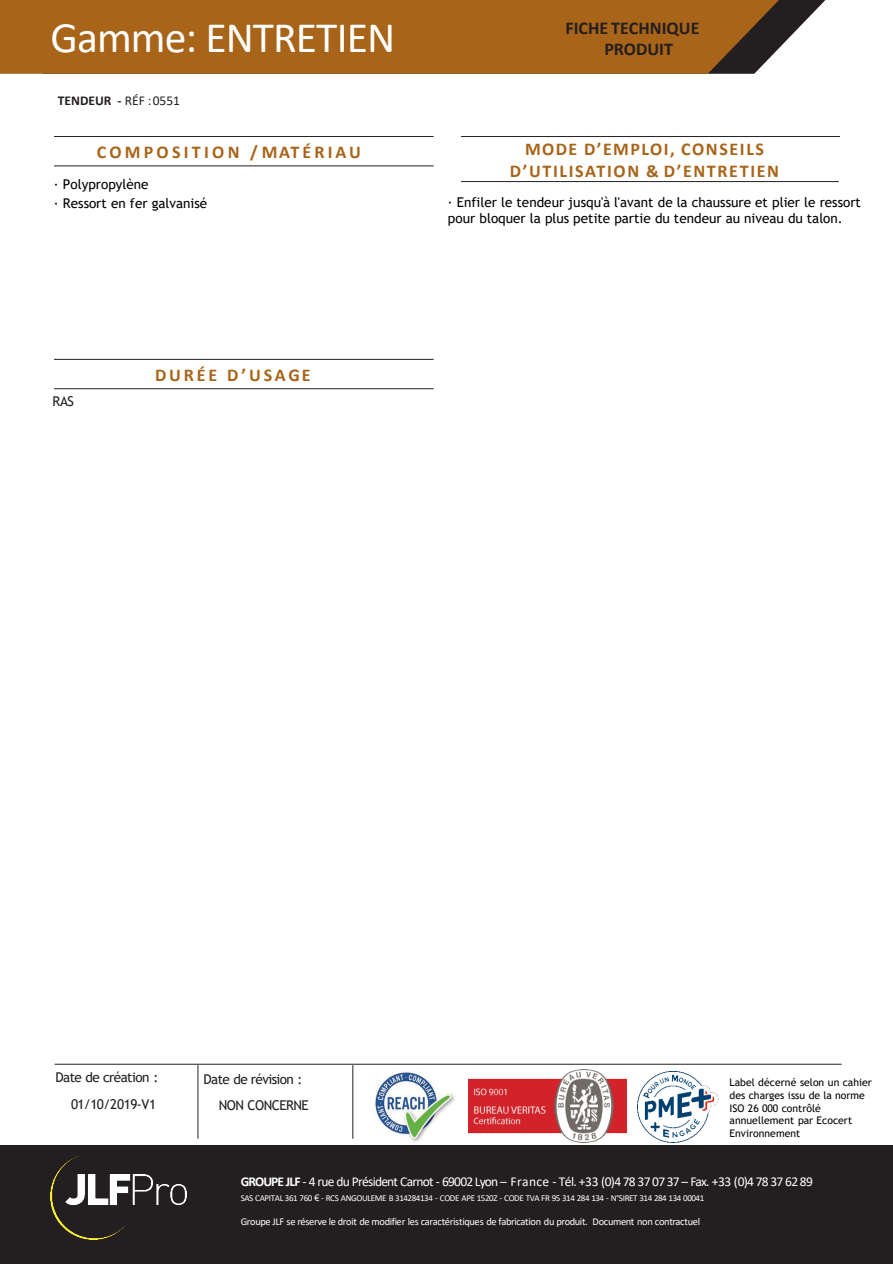
<style>
.page{position:relative;width:893px;height:1264px;background:#fff}
.page>*{position:absolute;margin:0;border:0;box-sizing:border-box;transform-origin:0 0}
.t1{font:43.5px "Calibri";letter-spacing:-.02em;color:#fff}
.t2{font:700 18px "Calibri";letter-spacing:.095em;color:#a86418}
.t3{font:700 18px/21.6px "Calibri";color:#231f20}
.t4{font:700 18px "Calibri";letter-spacing:.175em;color:#a86418}
.t5{font:700 18px "Calibri";letter-spacing:.155em;color:#a86418}
.t6{font:13.5px/16.2px "Trebuchet MS";color:#000}
.t7{font:13.5px "Calibri";letter-spacing:-.055em;color:#fff}
.t8{font:13.5px "Trebuchet MS";letter-spacing:-.04em;color:#231f20}
.t9{font:700 13.5px "Calibri";color:#231f20}
.t10{font:10.5px "Calibri";letter-spacing:-.03em;color:#fff}
.t11{font:10.5px/12.6px "Trebuchet MS";letter-spacing:.005em;color:#000}
.t12{font:9px "Calibri";letter-spacing:-.045em;color:#fff}
.s1{font-weight:400}
.s2{font-weight:700}
.s3{font-family:"Arial"}
</style>
<div class="page">
<div style="left:0;top:1144px;width:892px;height:119px;background:#231f20"></div>
<hr style="left:54px;top:136px;width:379px;height:1px;background:#231f20">
<hr style="left:54px;top:359px;width:379px;height:1px;background:#231f20">
<hr style="left:54px;top:165px;width:379px;height:1px;background:#231f20">
<hr style="left:54px;top:388px;width:379px;height:1px;background:#231f20">
<hr style="left:461px;top:136px;width:379px;height:1px;background:#231f20">
<hr style="left:461px;top:181px;width:377px;height:1px;background:#231f20">
<svg style="left:778px;top:0;width:47px;height:49px"></svg>
<div style="left:0;top:0;width:778px;height:74px;background:#a86418"></div>
<hr style="left:55px;top:1063px;width:786px;height:1px;background:#231f20">
<hr style="left:197px;top:1064px;width:1px;height:74px;background:#231f20">
<hr style="left:352px;top:1064px;width:1px;height:74px;background:#231f20">
<img style="left:469px;top:1069px;width:157px;height:73px">
<img style="left:375px;top:1071px;width:80px;height:71px">
<img style="left:637px;top:1071px;width:81px;height:71px">
<img style="left:50px;top:1156px;width:136px;height:82px">
<h2 class="t1" style="left:50px;top:8px;width:346px">Gamme: ENTRETIEN</h2>
<p class="t9" style="left:58px;top:91px;width:124px">TENDEUR - <span class="s1">RÉF :0551</span></p>
<p class="t4" style="left:97px;top:139px;width:266px">COMPOSITION / MATÉRIAU</p>
<p class="t6" style="left:54px;top:176px;width:96px">· Polypropylène</p>
<p class="t6" style="left:54px;top:195px;width:155px">· Ressort en fer galvanisé</p>
<p class="t8" style="left:52px;top:392px;width:23px">RAS</p>
<p class="t5" style="left:155px;top:362px;width:157px">DURÉE D’USAGE</p>
<p class="t3" style="left:604px;top:17px;width:97px;text-indent:-39px">FICHE TECHNIQUE<br>PRODUIT</p>
<p class="t2" style="left:525px;top:136px;width:240px">MODE D’EMPLOI, CONSEILS</p>
<p class="t2" style="left:510px;top:158px;width:271px">D’UTILISATION &amp; D’ENTRETIEN</p>
<p class="t6" style="left:448px;top:194px;width:414px">· Enfiler le tendeur jusqu'à l'avant de la chaussure et plier le ressort pour bloquer la plus petite partie du tendeur au niveau du talon.</p>
<p class="t8" style="left:55px;top:1068px;width:105px">Date de création :</p>
<p class="t8" style="left:203px;top:1069px;width:100px">Date de révision :</p>
<p class="t8" style="left:71px;top:1095px;width:87px">01/10/2019-V1</p>
<p class="t8" style="left:219px;top:1095px;width:92px">NON CONCERNE</p>
<p class="t11" style="left:729px;top:1076px;width:144px">Label décerné selon un cahier des charges issu de la norme<br>ISO 26 000 contrôlé annuellement par Ecocert<br>Environnement</p>
<p class="t7" style="left:241px;top:1171px;width:573px"><span class="s2">GROUPE JLF</span> - 4 rue du Président Carnot - 69002 Lyon – France - Tél. +33 (0)4 78 37 07 37 – Fax. +33 (0)4 78 37 62 89</p>
<p class="t12" style="left:241px;top:1191px;width:465px">SAS CAPITAL 361 760 <span class="s3">€</span> - RCS ANGOULEME B 314284134 - CODE APE 1520Z - CODE TVA FR 95 314 284 134 - N°SIRET 314 284 134 00041</p>
<p class="t10" style="left:241px;top:1214px;width:461px">Groupe JLF se réserve le droit de modifier les caractéristiques de fabrication du produit. Document non contractuel</p>
</div>
